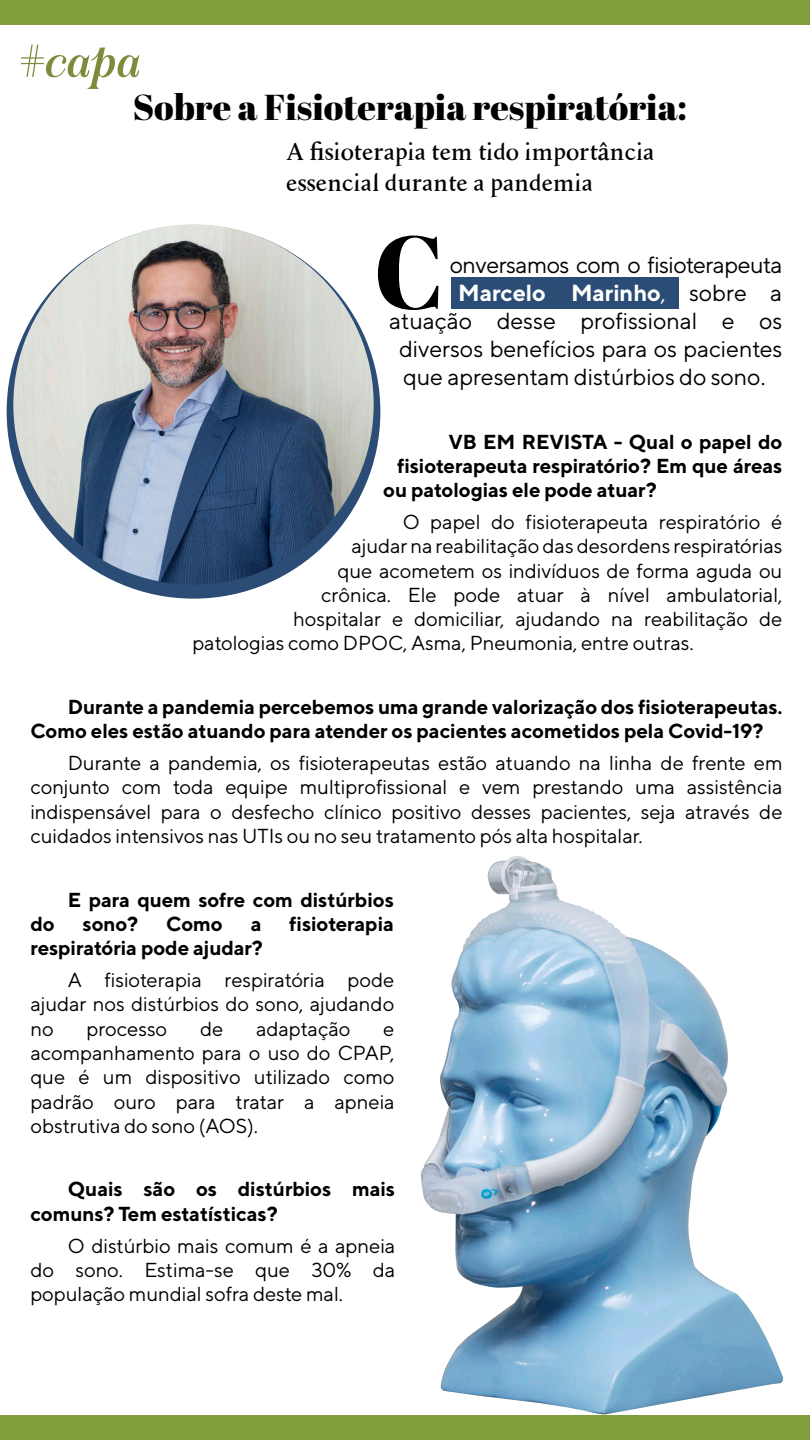
<style>
.page{position:relative;width:810px;height:1440px;background:#fff}
.page>*{position:absolute;margin:0;border:0;box-sizing:border-box;transform-origin:0 0}
.t1{font:103.27px "Abril Fatface";color:#000}
.t2{font:36px "Abril Fatface";color:#000}
.t3{font:25.5px/30.6px "Shancalluna";color:#000}
.t4{font:23.25px "TT Norms";letter-spacing:-.005em;color:#000}
.t5{font:23.25px "TT Norms";letter-spacing:-.025em;color:#000}
.t6{font:700 23.25px "TT Norms";letter-spacing:-.005em;color:#fff}
.t7{font:20.25px/24.3px "TT Norms";letter-spacing:-.005em;color:#000;text-align:justify}
.t8{font:700 20.25px/24.3px "TT Norms";letter-spacing:-.005em;color:#000}
.s1{font-weight:400}
.s2{font-weight:400;color:#000}
</style>
<div class="page">
<div style="left:451px;top:277px;width:228px;height:32px;background:#2b4d75"></div>
<div style="left:7px;top:225px;width:373px;height:374px;background:#2b4d75;border-radius:50%"></div>
<svg style="left:21px;top:44px;width:118px;height:45px"></svg>
<div style="left:0;top:0;width:810px;height:24px;background:#829d3c"></div>
<div style="left:0;top:1416px;width:810px;height:24px;background:#829d3c"></div>
<img style="left:13px;top:224px;width:361px;height:361px;border-radius:180px">
<img style="left:421px;top:856px;width:364px;height:560px">
<h2 class="t2" style="left:133px;top:82px;width:556px">Sobre a Fisioterapia respiratória:</h2>
<p class="t3" style="left:286px;top:136px;width:370px">A fisioterapia tem tido importância essencial durante a pandemia</p>
<h1 class="t1" style="left:374px;top:200px;width:73px">C</h1>
<p class="t5" style="left:450px;top:251px;width:334px">onversamos com o fisioterapeuta</p>
<p class="t6" style="left:458px;top:279px;width:326px">Marcelo Marinho<span class="s1">,</span> <span class="s2">sobre a</span></p>
<p class="t4" style="left:389px;top:307px;width:395px">atuação desse profissional e os</p>
<p class="t4" style="left:399px;top:335px;width:385px">diversos benefícios para os pacientes</p>
<p class="t4" style="left:403px;top:363px;width:364px">que apresentam distúrbios do sono.</p>
<p class="t8" style="left:448px;top:429px;width:335px">VB EM REVISTA - Qual o papel do</p>
<p class="t8" style="left:397px;top:453px;width:387px">fisioterapeuta respiratório? Em que áreas</p>
<p class="t8" style="left:383px;top:477px;width:275px">ou patologias ele pode atuar?</p>
<p class="t7" style="left:403px;top:509px;width:381px">O papel do fisioterapeuta respiratório é</p>
<p class="t7" style="left:351px;top:534px;width:433px">ajudar na reabilitação das desordens respiratórias</p>
<p class="t7" style="left:338px;top:558px;width:446px">que acometem os indivíduos de forma aguda ou</p>
<p class="t7" style="left:321px;top:582px;width:463px">crônica. Ele pode atuar à nível ambulatorial,</p>
<p class="t7" style="left:293px;top:606px;width:491px">hospitalar e domiciliar, ajudando na reabilitação de</p>
<p class="t7" style="left:192px;top:631px;width:503px">patologias como DPOC, Asma, Pneumonia, entre outras.</p>
<p class="t8" style="left:30px;top:694px;width:754px;text-indent:38px">Durante a pandemia percebemos uma grande valorização dos fisioterapeutas.<br>Como eles estão atuando para atender os pacientes acometidos pela Covid-19?</p>
<p class="t7" style="left:30px;top:750px;width:754px;text-indent:38px">Durante a pandemia, os fisioterapeutas estão atuando na linha de frente em conjunto com toda equipe multiprofissional e vem prestando uma assistência indispensável para o desfecho clínico positivo desses pacientes, seja através de cuidados intensivos nas UTIs ou no seu tratamento pós alta hospitalar.</p>
<p class="t8" style="left:68px;top:887px;width:328px">E para quem sofre com distúrbios</p>
<p class="t8" style="left:30px;top:911px;width:26px">do</p>
<p class="t8" style="left:83px;top:911px;width:57px">sono?</p>
<p class="t8" style="left:166px;top:911px;width:58px">Como</p>
<p class="t8" style="left:251px;top:911px;width:12px">a</p>
<p class="t8" style="left:289px;top:911px;width:106px">fisioterapia</p>
<p class="t8" style="left:30px;top:936px;width:234px">respiratória pode ajudar?</p>
<p class="t7" style="left:30px;top:967px;width:366px;text-indent:38px">A fisioterapia respiratória pode ajudar nos distúrbios do sono, ajudando no</p>
<p class="t7" style="left:86px;top:1016px;width:82px">processo</p>
<p class="t7" style="left:200px;top:1016px;width:25px">de</p>
<p class="t7" style="left:256px;top:1016px;width:96px">adaptação</p>
<p class="t7" style="left:30px;top:1016px;width:366px;text-indent:353px">e acompanhamento para o uso do CPAP, que é um dispositivo utilizado como padrão ouro para tratar a apneia obstrutiva do sono (AOS).</p>
<p class="t8" style="left:30px;top:1177px;width:366px;text-indent:38px">Quais são os distúrbios mais comuns? Tem estatísticas?</p>
<p class="t7" style="left:30px;top:1233px;width:367px;text-indent:38px">O distúrbio mais comum é a apneia do sono. Estima-se que 30% da população mundial sofra deste mal.</p>
</div>
